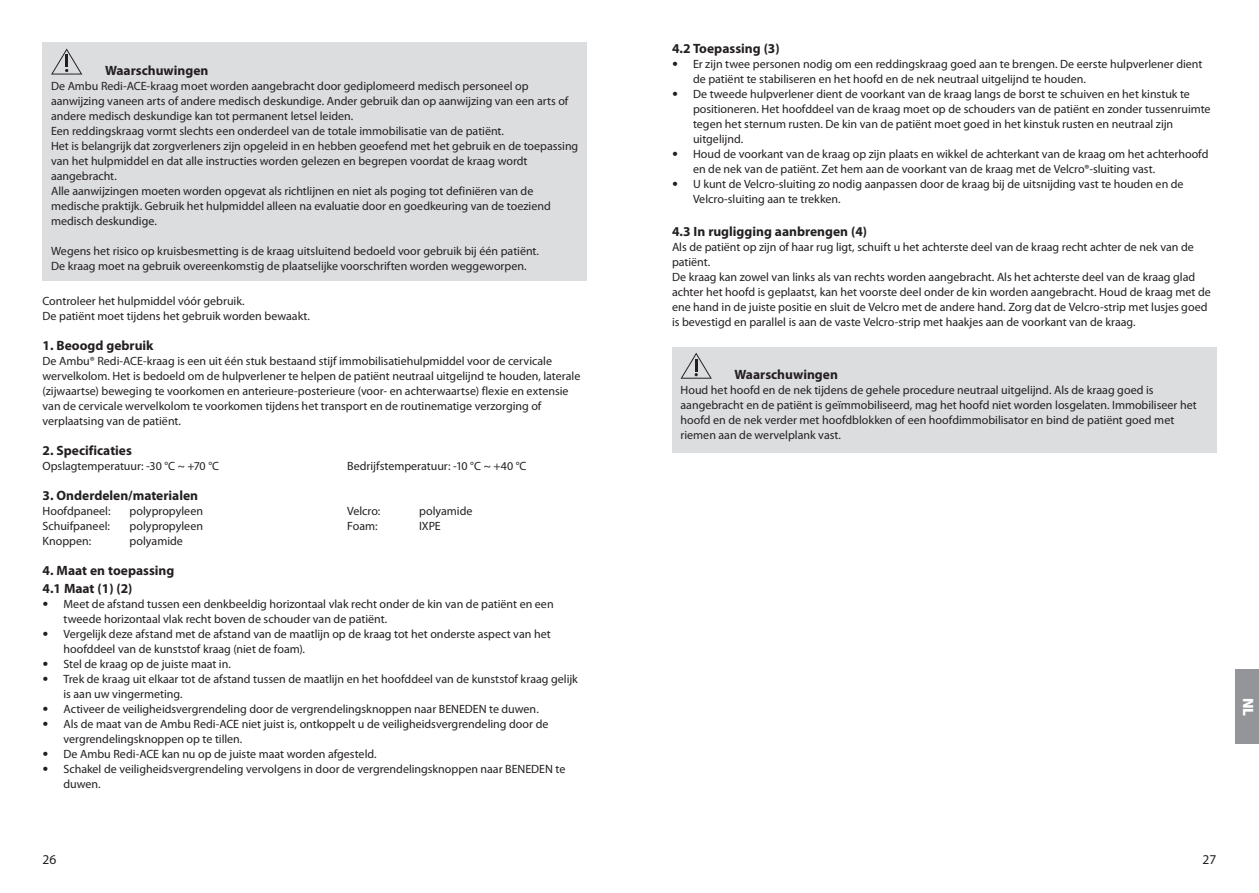
<style>
.page{position:relative;width:1259px;height:893px;background:#fff}
.page>*{position:absolute;margin:0;border:0;box-sizing:border-box;transform-origin:0 0}
.t1{font:900 15px "Myriad Pro";color:#fff}
.t2{font:700 13.5px/18px "Myriad Pro";color:#231f20}
.t3{font:13.5px "Myriad Pro";color:#231f20}
.t4{font:12px/15px "Myriad Pro";color:#231f20}
.s1{font-family:"Frutiger";font-weight:300;font-stretch:condensed}
</style>
<div class="page">
<div style="left:1235px;top:670px;width:24px;height:74px;background:#939598"></div>
<div style="left:43px;top:43px;width:544px;height:238px;background:#dcdddf"></div>
<svg style="left:51px;top:49px;width:31px;height:26px"></svg>
<div style="left:672px;top:347px;width:544px;height:106px;background:#dcdddf"></div>
<svg style="left:680px;top:353px;width:32px;height:26px"></svg>
<p class="t2" style="left:105px;top:61px;width:105px">Waarschuwingen</p>
<p class="t4" style="left:51px;top:78px;width:529px">De Ambu Redi-ACE-kraag moet worden aangebracht door gediplomeerd medisch personeel op aanwijzing vaneen arts of andere medisch deskundige. Ander gebruik dan op aanwijzing van een arts of andere medisch deskundige kan tot permanent letsel leiden.<br>Een reddingskraag vormt slechts een onderdeel van de totale immobilisatie van de patiënt.<br>Het is belangrijk dat zorgverleners zijn opgeleid in en hebben geoefend met het gebruik en de toepassing van het hulpmiddel en dat alle instructies worden gelezen en begrepen voordat de kraag wordt aangebracht.<br>Alle aanwijzingen moeten worden opgevat als richtlijnen en niet als poging tot definiëren van de medische praktijk. Gebruik het hulpmiddel alleen na evaluatie door en goedkeuring van de toeziend medisch deskundige.</p>
<p class="t4" style="left:51px;top:243px;width:489px">Wegens het risico op kruisbesmetting is de kraag uitsluitend bedoeld voor gebruik bij één patiënt.<br>De kraag moet na gebruik overeenkomstig de plaatselijke voorschriften worden weggeworpen.</p>
<p class="t4" style="left:43px;top:293px;width:269px">Controleer het hulpmiddel vóór gebruik.<br>De patiënt moet tijdens het gebruik worden bewaakt.</p>
<p class="t2" style="left:43px;top:336px;width:113px">1. Beoogd gebruik</p>
<p class="t4" style="left:43px;top:353px;width:539px">De Ambu® Redi-ACE-kraag is een uit één stuk bestaand stijf immobilisatiehulpmiddel voor de cervicale wervelkolom. Het is bedoeld om de hulpverlener te helpen de patiënt neutraal uitgelijnd te houden, laterale (zijwaartse) beweging te voorkomen en anterieure-posterieure (voor- en achterwaartse) flexie en extensie van de cervicale wervelkolom te voorkomen tijdens het transport en de routinematige verzorging of verplaatsing van de patiënt.</p>
<p class="t2" style="left:43px;top:441px;width:91px">2. Specificaties</p>
<p class="t4" style="left:43px;top:458px;width:178px">Opslagtemperatuur: -30 °C ~ +70 °C</p>
<p class="t4" style="left:347px;top:458px;width:181px">Bedrijfstemperatuur: -10 °C ~ +40 °C</p>
<p class="t2" style="left:43px;top:486px;width:157px">3. Onderdelen/materialen</p>
<p class="t4" style="left:43px;top:503px;width:69px">Hoofdpaneel:</p>
<p class="t4" style="left:130px;top:503px;width:75px">polypropyleen</p>
<p class="t4" style="left:347px;top:503px;width:35px">Velcro:</p>
<p class="t4" style="left:419px;top:503px;width:55px">polyamide</p>
<p class="t4" style="left:43px;top:518px;width:69px">Schuifpaneel:</p>
<p class="t4" style="left:130px;top:518px;width:75px">polypropyleen</p>
<p class="t4" style="left:347px;top:518px;width:32px">Foam:</p>
<p class="t4" style="left:419px;top:518px;width:23px">IXPE</p>
<p class="t4" style="left:43px;top:533px;width:50px">Knoppen:</p>
<p class="t4" style="left:130px;top:533px;width:55px">polyamide</p>
<p class="t2" style="left:43px;top:561px;width:133px">4. Maat en toepassing<br>4.1 Maat (1) (2)</p>
<p class="t4" style="left:64px;top:596px;width:491px;text-indent:-21px"><span class="s1">•</span> Meet de afstand tussen een denkbeeldig horizontaal vlak recht onder de kin van de patiënt en een tweede horizontaal vlak recht boven de schouder van de patiënt.</p>
<p class="t4" style="left:64px;top:626px;width:488px;text-indent:-21px"><span class="s1">•</span> Vergelijk deze afstand met de afstand van de maatlijn op de kraag tot het onderste aspect van het hoofddeel van de kunststof kraag (niet de foam).</p>
<p class="t4" style="left:43px;top:656px;width:190px"><span class="s1">•</span> Stel de kraag op de juiste maat in.</p>
<p class="t4" style="left:64px;top:671px;width:516px;text-indent:-21px"><span class="s1">•</span> Trek de kraag uit elkaar tot de afstand tussen de maatlijn en het hoofddeel van de kunststof kraag gelijk is aan uw vingermeting.</p>
<p class="t4" style="left:43px;top:701px;width:498px"><span class="s1">•</span> Activeer de veiligheidsvergrendeling door de vergrendelingsknoppen naar BENEDEN te duwen.</p>
<p class="t4" style="left:64px;top:716px;width:486px;text-indent:-21px"><span class="s1">•</span> Als de maat van de Ambu Redi-ACE niet juist is, ontkoppelt u de veiligheidsvergrendeling door de vergrendelingsknoppen op te tillen.</p>
<p class="t4" style="left:43px;top:746px;width:336px"><span class="s1">•</span> De Ambu Redi-ACE kan nu op de juiste maat worden afgesteld.</p>
<p class="t4" style="left:64px;top:761px;width:503px;text-indent:-21px"><span class="s1">•</span> Schakel de veiligheidsvergrendeling vervolgens in door de vergrendelingsknoppen naar BENEDEN te duwen.</p>
<p class="t2" style="left:672px;top:39px;width:109px">4.2 Toepassing (3)</p>
<p class="t4" style="left:693px;top:56px;width:511px;text-indent:-21px"><span class="s1">•</span> Er zijn twee personen nodig om een reddingskraag goed aan te brengen. De eerste hulpverlener dient de patiënt te stabiliseren en het hoofd en de nek neutraal uitgelijnd te houden.</p>
<p class="t4" style="left:693px;top:86px;width:519px;text-indent:-21px"><span class="s1">•</span> De tweede hulpverlener dient de voorkant van de kraag langs de borst te schuiven en het kinstuk te positioneren. Het hoofddeel van de kraag moet op de schouders van de patiënt en zonder tussenruimte tegen het sternum rusten. De kin van de patiënt moet goed in het kinstuk rusten en neutraal zijn uitgelijnd.</p>
<p class="t4" style="left:693px;top:146px;width:517px;text-indent:-21px"><span class="s1">•</span> Houd de voorkant van de kraag op zijn plaats en wikkel de achterkant van de kraag om het achterhoofd en de nek van de patiënt. Zet hem aan de voorkant van de kraag met de Velcro®-sluiting vast.</p>
<p class="t4" style="left:693px;top:176px;width:492px;text-indent:-21px"><span class="s1">•</span> U kunt de Velcro-sluiting zo nodig aanpassen door de kraag bij de uitsnijding vast te houden en de<br>Velcro-sluiting aan te trekken.</p>
<p class="t2" style="left:672px;top:222px;width:197px">4.3 In rugligging aanbrengen (4)</p>
<p class="t4" style="left:672px;top:239px;width:540px">Als de patiënt op zijn of haar rug ligt, schuift u het achterste deel van de kraag recht achter de nek van de patiënt.<br>De kraag kan zowel van links als van rechts worden aangebracht. Als het achterste deel van de kraag glad achter het hoofd is geplaatst, kan het voorste deel onder de kin worden aangebracht. Houd de kraag met de ene hand in de juiste positie en sluit de Velcro met de andere hand. Zorg dat de Velcro-strip met lusjes goed is bevestigd en parallel is aan de vaste Velcro-strip met haakjes aan de voorkant van de kraag.</p>
<p class="t2" style="left:734px;top:365px;width:105px">Waarschuwingen</p>
<p class="t4" style="left:680px;top:382px;width:518px">Houd het hoofd en de nek tijdens de gehele procedure neutraal uitgelijnd. Als de kraag goed is aangebracht en de patiënt is geïmmobiliseerd, mag het hoofd niet worden losgelaten. Immobiliseer het hoofd en de nek verder met hoofdblokken of een hoofdimmobilisator en bind de patiënt goed met riemen aan de wervelplank vast.</p>
<p class="t3" style="left:43px;top:851px;width:15px">26</p>
<p class="t3" style="left:1202px;top:851px;width:15px">27</p>
<p class="t1" style="left:1258px;top:698px;width:20px;rotate:90deg">NL</p>
</div>
